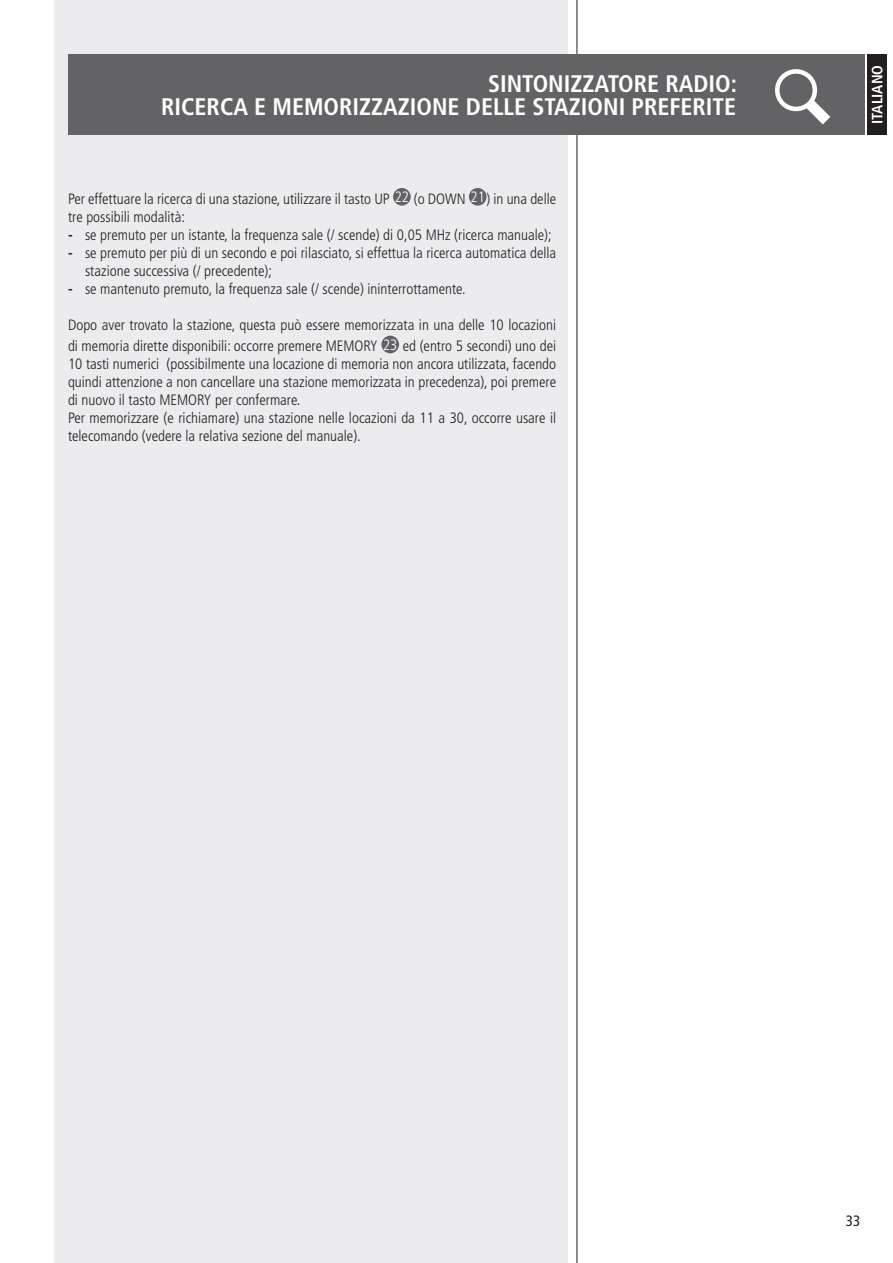
<style>
.page{position:relative;width:893px;height:1263px;background:#fff}
.page>*{position:absolute;margin:0;border:0;box-sizing:border-box;transform-origin:0 0}
.t1{font:700 condensed 24px/22.5px "Frutiger LT Std";color:#fff;text-align:right}
.t2{font:300 condensed 15px/18px "Frutiger LT Std";color:#231f20}
.t3{font:700 condensed 15px "Frutiger LT Std";color:#fff}
.t4{font:condensed 15px "Frutiger LT Std";color:#231f20}
.s1{color:#fff}
.s2{font-weight:700}
</style>
<div class="page">
<div style="left:54px;top:0;width:514px;height:1263px;background:#ececee"></div>
<hr style="left:577px;top:0;width:1px;height:1263px;background:#231f20">
<div style="left:867px;top:54px;width:20px;height:81px;background:#231f20"></div>
<div style="left:68px;top:54px;width:797px;height:81px;background:#636366"></div>
<div style="left:393px;top:188px;width:18px;height:18px;background:#636366;border-radius:50%"></div>
<div style="left:469px;top:188px;width:17px;height:18px;background:#636366;border-radius:50%"></div>
<div style="left:381px;top:336px;width:18px;height:17px;background:#636366;border-radius:50%"></div>
<svg style="left:775px;top:69px;width:55px;height:55px"></svg>
<h1 class="t1" style="left:161px;top:73px;width:577px">SINTONIZZATORE RADIO:<br>RICERCA E MEMORIZZAZIONE DELLE STAZIONI PREFERITE</h1>
<p class="t2" style="left:68px;top:190px;width:490px">Per effettuare la ricerca di una stazione, utilizzare il tasto UP <span class="s1">22</span> (o DOWN <span class="s1">21</span>) in una delle tre possibili modalità:</p>
<p class="t2" style="left:68px;top:226px;width:485px"><span class="s2">-</span> se premuto per un istante, la frequenza sale (/ scende) di 0,05 MHz (ricerca manuale);</p>
<p class="t2" style="left:85px;top:244px;width:473px;text-indent:-17px"><span class="s2">-</span> se premuto per più di un secondo e poi rilasciato, si effettua la ricerca automatica della stazione successiva (/ precedente);</p>
<p class="t2" style="left:68px;top:280px;width:399px"><span class="s2">-</span> se mantenuto premuto, la frequenza sale (/ scende) ininterrottamente.</p>
<p class="t2" style="left:68px;top:314px;width:490px;line-height:21.8px">Dopo aver trovato la stazione, questa può essere memorizzata in una delle 10 locazioni di memoria dirette disponibili: occorre premere MEMORY <span class="s1">23</span> ed (entro 5 secondi) uno dei</p>
<p class="t2" style="left:68px;top:355px;width:490px">10 tasti numerici (possibilmente una locazione di memoria non ancora utilizzata, facendo quindi attenzione a non cancellare una stazione memorizzata in precedenza), poi premere di nuovo il tasto MEMORY per confermare.<br>Per memorizzare (e richiamare) una stazione nelle locazioni da 11 a 30, occorre usare il telecomando (vedere la relativa sezione del manuale).</p>
<p class="t3" style="left:868px;top:124px;width:60px;rotate:-90deg">ITALIANO</p>
<p class="t4" style="left:846px;top:1211px;width:16px">33</p>
</div>
